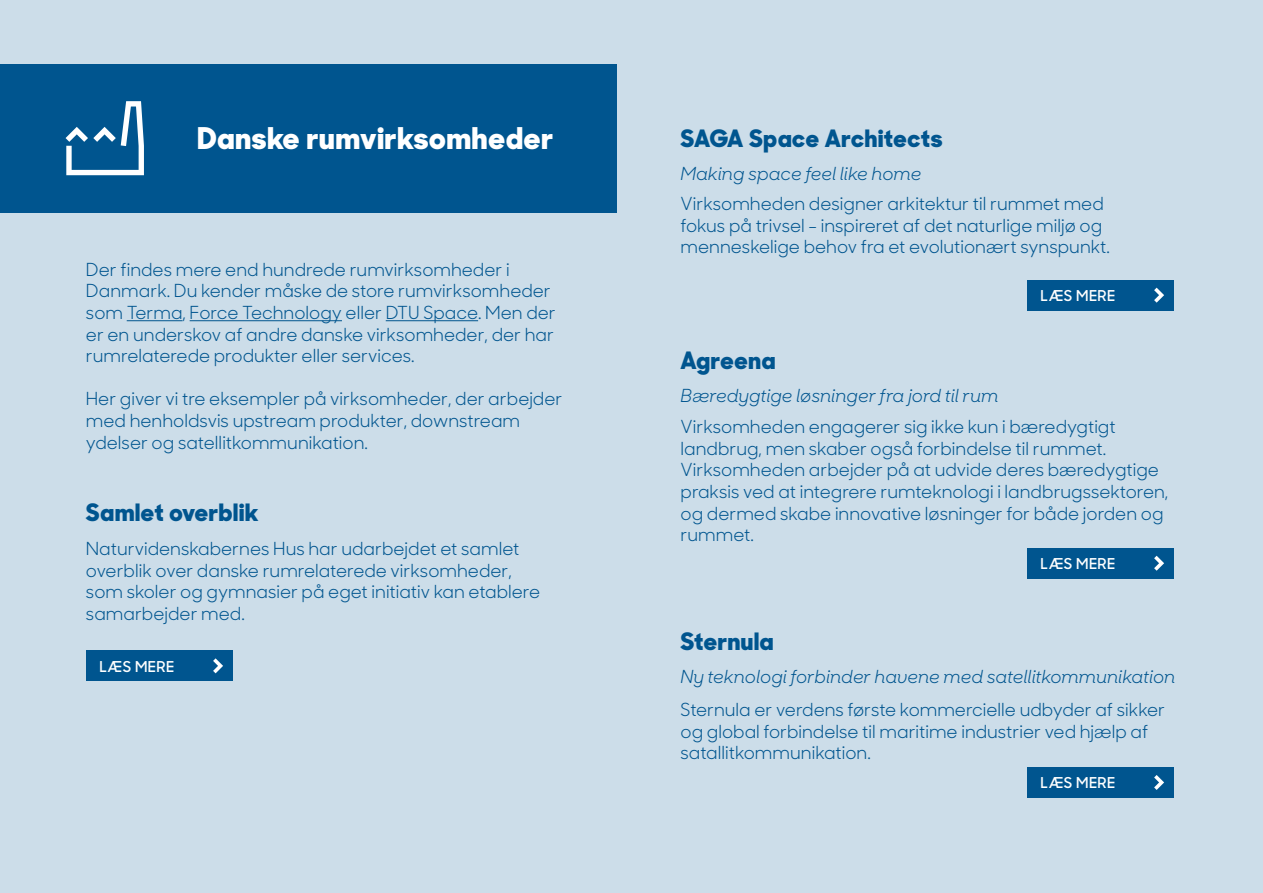
<style>
.page{position:relative;width:1263px;height:893px;background:#ccdde9}
.page>*{position:absolute;margin:0;border:0;box-sizing:border-box;transform-origin:0 0}
.t1{font:800 30px "Sharp Sans Display No 1";letter-spacing:.03em;color:#fff}
.t2{font:800 24px "Sharp Sans Display No 1";letter-spacing:.03em;color:#00558f}
.t3{font:18px/21.6px "Sharp Sans Display No 1";color:#00558f}
.t4{font:italic 18px "Sharp Sans Display No 1";color:#00558f}
.t5{font:600 15px "Sharp Sans Display No 1";letter-spacing:.03em;color:#fff}
</style>
<div class="page">
<hr style="left:127px;top:320px;width:56px;height:1px;background:#00558f">
<hr style="left:190px;top:320px;width:152px;height:1px;background:#00558f">
<hr style="left:386px;top:320px;width:92px;height:1px;background:#00558f">
<div style="left:0;top:64px;width:617px;height:149px;background:#00558f"></div>
<svg style="left:66px;top:101px;width:78px;height:74px"></svg>
<div style="left:1027px;top:280px;width:147px;height:30px;background:#00558f"></div>
<svg style="left:1154px;top:288px;width:10px;height:15px"></svg>
<div style="left:1027px;top:548px;width:147px;height:30px;background:#00558f"></div>
<svg style="left:1154px;top:556px;width:10px;height:15px"></svg>
<div style="left:1027px;top:767px;width:147px;height:31px;background:#00558f"></div>
<svg style="left:1154px;top:775px;width:10px;height:15px"></svg>
<div style="left:86px;top:651px;width:147px;height:30px;background:#00558f"></div>
<svg style="left:213px;top:658px;width:10px;height:15px"></svg>
<p class="t1" style="left:197px;top:117px;width:357px">Danske rumvirksomheder</p>
<p class="t2" style="left:680px;top:120px;width:263px">SAGA Space Architects</p>
<p class="t4" style="left:680px;top:160px;width:242px">Making space feel like home</p>
<p class="t3" style="left:680px;top:191px;width:431px">Virksomheden designer arkitektur til rummet med fokus på trivsel - inspireret af det naturlige miljø og menneskelige behov fra et evolutionært synspunkt.</p>
<p class="t3" style="left:86px;top:257px;width:471px">Der findes mere end hundrede rumvirksomheder i Danmark. Du kender måske de store rumvirksomheder som Terma, Force Technology eller DTU Space. Men der er en underskov af andre danske virksomheder, der har rumrelaterede produkter eller services.</p>
<p class="t3" style="left:86px;top:387px;width:478px">Her giver vi tre eksempler på virksomheder, der arbejder med henholdsvis upstream produkter, downstream ydelser og satellitkommunikation.</p>
<p class="t2" style="left:86px;top:494px;width:174px">Samlet overblik</p>
<p class="t3" style="left:86px;top:536px;width:456px">Naturvidenskabernes Hus har udarbejdet et samlet overblik over danske rumrelaterede virksomheder, som skoler og gymnasier på eget initiativ kan etablere samarbejder med.</p>
<p class="t5" style="left:100px;top:654px;width:76px">LÆS MERE</p>
<p class="t2" style="left:680px;top:343px;width:96px">Agreena</p>
<p class="t4" style="left:680px;top:383px;width:319px">Bæredygtige løsninger fra jord til rum</p>
<p class="t5" style="left:1041px;top:284px;width:76px">LÆS MERE</p>
<p class="t3" style="left:680px;top:414px;width:489px">Virksomheden engagerer sig ikke kun i bæredygtigt landbrug, men skaber også forbindelse til rummet.<br>Virksomheden arbejder på at udvide deres bæredygtige praksis ved at integrere rumteknologi i landbrugssektoren, og dermed skabe innovative løsninger for både jorden og rummet.</p>
<p class="t5" style="left:1041px;top:552px;width:76px">LÆS MERE</p>
<p class="t2" style="left:680px;top:624px;width:94px">Sternula</p>
<p class="t4" style="left:680px;top:664px;width:496px">Ny teknologi forbinder havene med satellitkommunikation</p>
<p class="t3" style="left:680px;top:697px;width:486px">Sternula er verdens første kommercielle udbyder af sikker og global forbindelse til maritime industrier ved hjælp af satallitkommunikation.</p>
<p class="t5" style="left:1041px;top:771px;width:76px">LÆS MERE</p>
</div>
